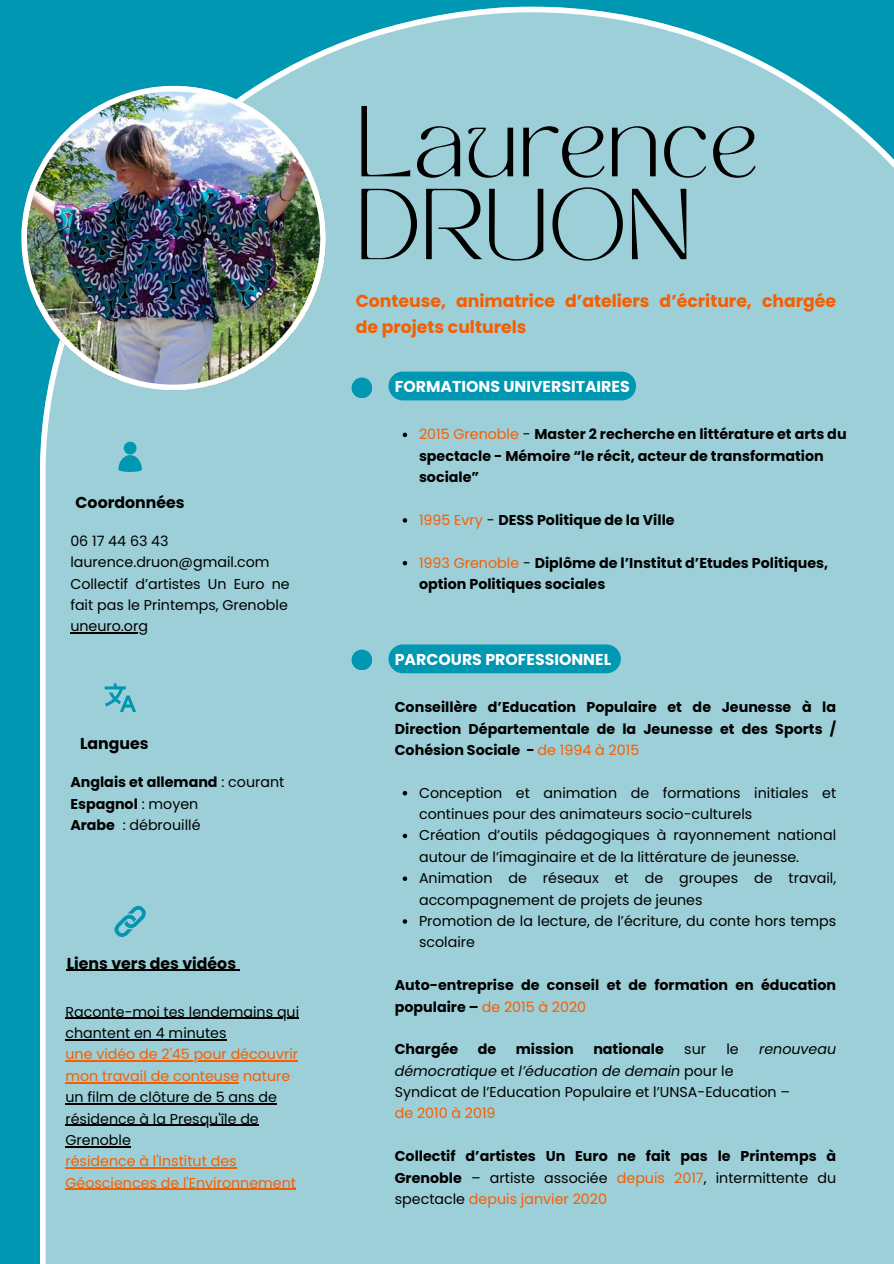
<style>
.page{position:relative;width:894px;height:1264px;background:#fff}
.page>*{position:absolute;margin:0;border:0;box-sizing:border-box;transform-origin:0 0}
.t1{font:70.35px/82.8px "TAN MONCHERI Regular";color:#000}
.t2{font:700 17.25px/25.8px "Poppins";color:#f65e00}
.t3{font:700 15.75px "Poppins";color:#fff}
.t4{font:700 15.75px "Poppins";color:#000}
.t5{font:14.25px/21.3px "Poppins";color:#000}
.t6{font:700 14.25px/21.3px "Poppins";color:#000}
.t7{font:14.25px/21.3px "Poppins";color:#f65e00}
.t8{font:italic 14.25px "Poppins";color:#000}
.s1{font-weight:400}
.s2{font-weight:700}
.s3{color:#f65e00}
.s4{font-weight:400;color:#f65e00}
.s5{font-style:normal}
</style>
<div class="page">
<div style="left:0;top:0;width:262px;height:1263px;background:#0097b2"></div>
<div style="left:40px;top:7px;width:853px;height:1256px;background:#9dcfd8"></div>
<img style="left:21px;top:86px;width:304px;height:304px">
<div style="left:351px;top:377px;width:21px;height:21px;background:#0097b2;border-radius:50%"></div>
<div style="left:351px;top:649px;width:21px;height:21px;background:#0097b2;border-radius:50%"></div>
<svg style="left:118px;top:441px;width:24px;height:31px"></svg>
<svg style="left:105px;top:683px;width:31px;height:29px"></svg>
<svg style="left:111px;top:902px;width:38px;height:38px"></svg>
<svg style="left:402px;top:432px;width:5px;height:5px"></svg>
<svg style="left:402px;top:518px;width:5px;height:4px"></svg>
<svg style="left:402px;top:561px;width:5px;height:4px"></svg>
<hr style="left:70px;top:632px;width:78px;height:1px;background:#000">
<svg style="left:402px;top:791px;width:5px;height:4px"></svg>
<svg style="left:402px;top:833px;width:5px;height:5px"></svg>
<svg style="left:402px;top:876px;width:5px;height:5px"></svg>
<svg style="left:402px;top:919px;width:5px;height:4px"></svg>
<div style="left:388px;top:371px;width:248px;height:29px;background:#0097b2"></div>
<div style="left:388px;top:644px;width:232px;height:29px;background:#0097b2"></div>
<hr style="left:67px;top:969px;width:169px;height:2px;background:#000">
<hr style="left:65px;top:1017px;width:234px;height:1px;background:#000">
<hr style="left:65px;top:1039px;width:161px;height:1px;background:#000">
<hr style="left:65px;top:1060px;width:233px;height:1px;background:#f65e00">
<hr style="left:65px;top:1081px;width:174px;height:2px;background:#f65e00">
<hr style="left:65px;top:1103px;width:212px;height:1px;background:#000">
<hr style="left:65px;top:1124px;width:194px;height:1px;background:#000">
<hr style="left:65px;top:1146px;width:66px;height:1px;background:#000">
<hr style="left:65px;top:1167px;width:171px;height:1px;background:#f65e00">
<hr style="left:65px;top:1188px;width:231px;height:1px;background:#f65e00">
<p class="t4" style="left:76px;top:492px;width:110px">Coordonnées</p>
<p class="t5" style="left:70px;top:530px;width:100px">06 17 44 63 43</p>
<h3 class="t5" style="left:70px;top:551px;width:200px">laurence.druon@gmail.com</h3>
<p class="t5" style="left:70px;top:573px;width:221px">Collectif d’artistes Un Euro ne fait pas le Printemps, Grenoble</p>
<p class="t5" style="left:70px;top:615px;width:79px">uneuro.org</p>
<p class="t4" style="left:80px;top:732px;width:70px">Langues</p>
<p class="t6" style="left:70px;top:771px;width:215px">Anglais et allemand <span class="s1">: courant</span></p>
<p class="t6" style="left:70px;top:793px;width:129px">Espagnol <span class="s1">: moyen</span></p>
<h3 class="t5" style="left:70px;top:814px;width:132px"><span class="s2">Arabe</span> : débrouillé</h3>
<p class="t4" style="left:67px;top:952px;width:171px">Liens vers des vidéos</p>
<p class="t5" style="left:65px;top:1001px;width:235px">Raconte-moi tes lendemains qui chantent en 4 minutes</p>
<p class="t7" style="left:65px;top:1043px;width:234px">une vidéo de 2'45 pour découvrir mon travail de conteuse nature</p>
<p class="t5" style="left:65px;top:1086px;width:213px">un film de clôture de 5 ans de</p>
<p class="t5" style="left:65px;top:1107px;width:195px">résidence à la Presqu'île de<br>Grenoble<br><span class="s3">résidence à l'Institut des</span></p>
<p class="t7" style="left:65px;top:1172px;width:232px">Géosciences de l'Environnement</p>
<h3 class="t1" style="left:356px;top:113px;width:403px">Laurence<br>DRUON</h3>
<p class="t2" style="left:356px;top:288px;width:481px">Conteuse, animatrice d’ateliers d’écriture, chargée de projets culturels</p>
<h2 class="t3" style="left:394px;top:375px;width:236px">FORMATIONS UNIVERSITAIRES</h2>
<p class="t6" style="left:419px;top:423px;width:429px"><span class="s4">2015 Grenoble</span> <span class="s1">-</span> Master 2 recherche en littérature et arts du spectacle - Mémoire “le récit, acteur de transformation sociale”</p>
<p class="t6" style="left:419px;top:509px;width:257px"><span class="s4">1995 Evry</span> <span class="s1">-</span> DESS Politique de la Ville</p>
<p class="t6" style="left:419px;top:552px;width:410px"><span class="s4">1993 Grenoble</span> <span class="s1">-</span> Diplôme de l’Institut d’Etudes Politiques, option Politiques sociales</p>
<p class="t3" style="left:394px;top:648px;width:218px">PARCOURS PROFESSIONNEL</p>
<p class="t6" style="left:394px;top:696px;width:443px;text-align:justify">Conseillère d’Education Populaire et de Jeunesse à la Direction Départementale de la Jeunesse et des Sports / Cohésion Sociale - <span class="s4">de 1994 à 2015</span></p>
<p class="t5" style="left:419px;top:782px;width:418px">Conception et animation de formations initiales et continues pour des animateurs socio-culturels</p>
<p class="t5" style="left:419px;top:824px;width:418px">Création d’outils pédagogiques à rayonnement national autour de l’imaginaire et de la littérature de jeunesse.</p>
<p class="t5" style="left:419px;top:867px;width:418px">Animation de réseaux et de groupes de travail, accompagnement de projets de jeunes</p>
<h1 class="t5" style="left:419px;top:910px;width:418px">Promotion de la lecture, de l’écriture, du conte hors temps scolaire</h1>
<h3 class="t6" style="left:394px;top:974px;width:443px">Auto-entreprise de conseil et de formation en éducation populaire – <span class="s4">de 2015 à 2020</span></h3>
<h2 class="t6" style="left:394px;top:1038px;width:65px">Chargée</h2>
<h2 class="t6" style="left:477px;top:1038px;width:20px">de</h2>
<h2 class="t6" style="left:515px;top:1038px;width:60px">mission</h2>
<h2 class="t6" style="left:593px;top:1038px;width:72px">nationale</h2>
<h2 class="t5" style="left:684px;top:1038px;width:23px">sur</h2>
<h2 class="t5" style="left:726px;top:1038px;width:14px">le</h2>
<h2 class="t8" style="left:758px;top:1039px;width:79px">renouveau</h2>
<h2 class="t8" style="left:394px;top:1060px;width:340px">démocratique <span class="s5">et</span> l’éducation de demain <span class="s5">pour le</span></h2>
<p class="t5" style="left:394px;top:1081px;width:396px">Syndicat de l’Education Populaire et l’UNSA-Education –</p>
<p class="t7" style="left:394px;top:1102px;width:102px">de 2010 à 2019</p>
<p class="t6" style="left:394px;top:1145px;width:443px;text-align:justify">Collectif d’artistes Un Euro ne fait pas le Printemps à Grenoble <span class="s1">– artiste associée</span> <span class="s4">depuis 2017</span><span class="s1">, intermittente du spectacle</span> <span class="s4">depuis janvier 2020</span></p>
</div>
